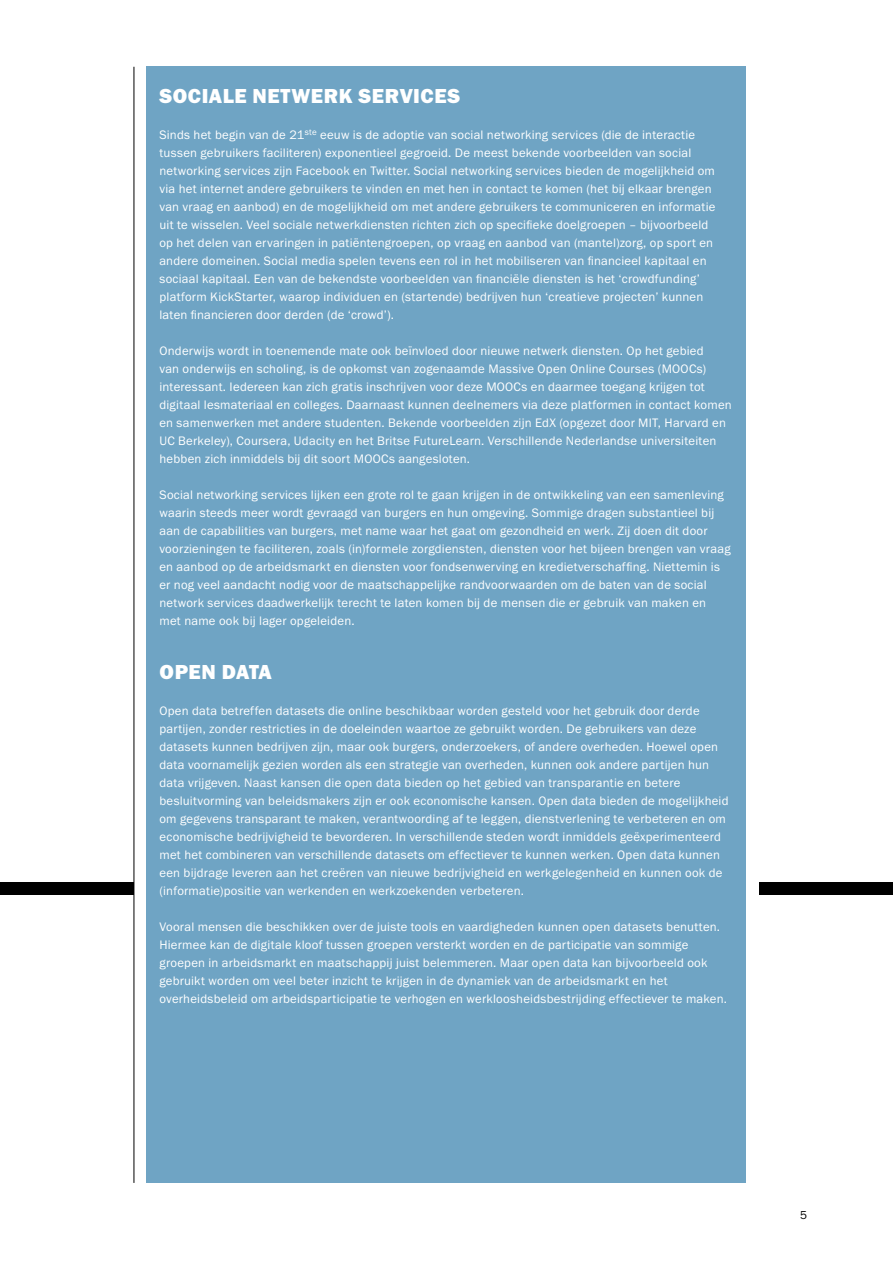
<style>
.page{position:relative;width:893px;height:1263px;background:#fff}
.page>*{position:absolute;margin:0;border:0;box-sizing:border-box;transform-origin:0 0}
.t1{font:21px "Franklin Gothic FS Hvy";letter-spacing:.025em;color:#fff}
.t2{font:21px "Franklin Gothic FS Hvy";letter-spacing:.005em;color:#fff}
.t3{font:12.75px/18px "Franklin Gothic FS";letter-spacing:.015em;color:#fff}
.t4{font:12px "Franklin Gothic FS";color:#000}
</style>
<div class="page">
<div style="left:759px;top:882px;width:134px;height:13px;background:#000"></div>
<div style="left:0;top:882px;width:134px;height:13px;background:#000"></div>
<hr style="left:134px;top:67px;width:1px;height:1116px;background:#000">
<div style="left:147px;top:67px;width:599px;height:1116px;background:#6fa4c4"></div>
<h1 class="t1" style="left:160px;top:84px;width:302px">SOCIALE NETWERK SERVICES</h1>
<p class="t3" style="left:159px;top:126px;width:558px">Sinds het begin van de 21<sup>ste</sup> eeuw is de adoptie van social networking services (die de interactie tussen gebruikers faciliteren) exponentieel gegroeid. De meest bekende voorbeelden van social networking services zijn Facebook en Twitter. Social networking services bieden de mogelijkheid om via het internet andere gebruikers te vinden en met hen in contact te komen (het bij elkaar brengen van vraag en aanbod) en de mogelijkheid om met andere gebruikers te communiceren en informatie uit te wisselen. Veel sociale netwerkdiensten richten zich op specifieke doelgroepen – bijvoorbeeld op het delen van ervaringen in patiëntengroepen, op vraag en aanbod van (mantel)zorg, op sport en andere domeinen. Social media spelen tevens een rol in het mobiliseren van financieel kapitaal en sociaal kapitaal. Een van de bekendste voorbeelden van financiële diensten is het ‘crowdfunding’ platform KickStarter, waarop individuen en (startende) bedrijven hun ‘creatieve projecten’ kunnen laten financieren door derden (de ‘crowd’).</p>
<p class="t3" style="left:159px;top:342px;width:574px">Onderwijs wordt in toenemende mate ook beïnvloed door nieuwe netwerk diensten. Op het gebied<br>van onderwijs en scholing, is de opkomst van zogenaamde Massive Open Online Courses (MOOCs) interessant. Iedereen kan zich gratis inschrijven voor deze MOOCs en daarmee toegang krijgen tot digitaal lesmateriaal en colleges. Daarnaast kunnen deelnemers via deze platformen in contact komen en samenwerken met andere studenten. Bekende voorbeelden zijn EdX (opgezet door MIT, Harvard en UC Berkeley), Coursera, Udacity en het Britse FutureLearn. Verschillende Nederlandse universiteiten hebben zich inmiddels bij dit soort MOOCs aangesloten.</p>
<p class="t3" style="left:159px;top:486px;width:573px">Social networking services lijken een grote rol te gaan krijgen in de ontwikkeling van een samenleving waarin steeds meer wordt gevraagd van burgers en hun omgeving. Sommige dragen substantieel bij aan de capabilities van burgers, met name waar het gaat om gezondheid en werk. Zij doen dit door voorzieningen te faciliteren, zoals (in)formele zorgdiensten, diensten voor het bijeen brengen van vraag en aanbod op de arbeidsmarkt en diensten voor fondsenwerving en kredietverschaffing. Niettemin is er nog veel aandacht nodig voor de maatschappelijke randvoorwaarden om de baten van de social network services daadwerkelijk terecht te laten komen bij de mensen die er gebruik van maken en met name ook bij lager opgeleiden.</p>
<h1 class="t2" style="left:160px;top:660px;width:114px">OPEN DATA</h1>
<p class="t3" style="left:159px;top:702px;width:571px">Open data betreffen datasets die online beschikbaar worden gesteld voor het gebruik door derde partijen, zonder restricties in de doeleinden waartoe ze gebruikt worden. De gebruikers van deze datasets kunnen bedrijven zijn, maar ook burgers, onderzoekers, of andere overheden. Hoewel open data voornamelijk gezien worden als een strategie van overheden, kunnen ook andere partijen hun data vrijgeven. Naast kansen die open data bieden op het gebied van transparantie en betere besluitvorming van beleidsmakers zijn er ook economische kansen. Open data bieden de mogelijkheid om gegevens transparant te maken, verantwoording af te leggen, dienstverlening te verbeteren en om economische bedrijvigheid te bevorderen. In verschillende steden wordt inmiddels geëxperimenteerd met het combineren van verschillende datasets om effectiever te kunnen werken. Open data kunnen een bijdrage leveren aan het creëren van nieuwe bedrijvigheid en werkgelegenheid en kunnen ook de (informatie)positie van werkenden en werkzoekenden verbeteren.</p>
<p class="t3" style="left:159px;top:918px;width:569px">Vooral mensen die beschikken over de juiste tools en vaardigheden kunnen open datasets benutten.<br>Hiermee kan de digitale kloof tussen groepen versterkt worden en de participatie van sommige groepen in arbeidsmarkt en maatschappij juist belemmeren. Maar open data kan bijvoorbeeld ook gebruikt worden om veel beter inzicht te krijgen in de dynamiek van de arbeidsmarkt en het overheidsbeleid om arbeidsparticipatie te verhogen en werkloosheidsbestrijding effectiever te maken.</p>
<p class="t4" style="left:800px;top:1208px;width:9px">5</p>
</div>
